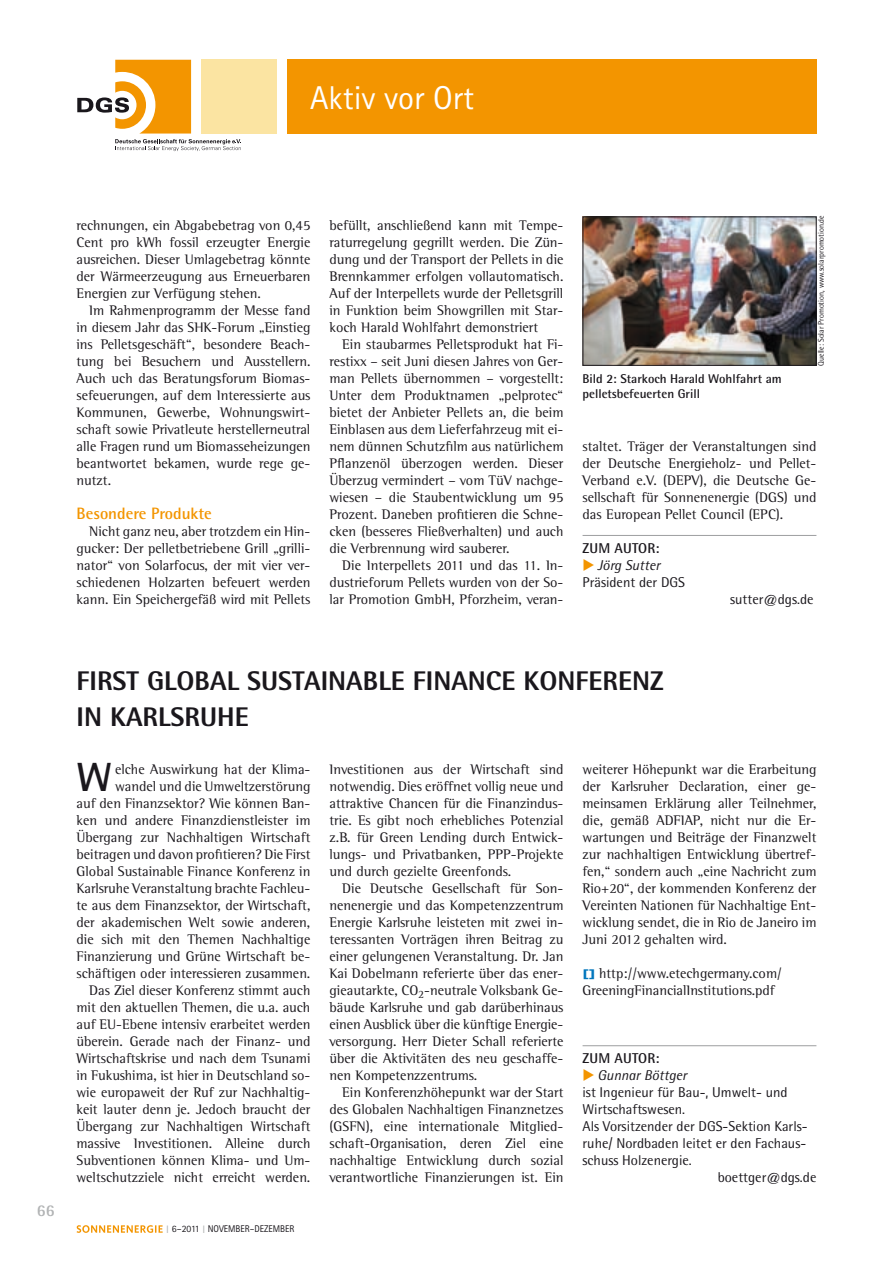
<style>
.page{position:relative;width:893px;height:1263px;background:#fff}
.page>*{position:absolute;margin:0;border:0;box-sizing:border-box;transform-origin:0 0}
.t1{font:700 40.8px "Rotis Semi Sans Std";color:#1a171c}
.t2{font:33px "Rotis Sans Serif Std";color:#fff}
.t3{font:800 27px "Rotis Semi Sans Std";color:#1a171c}
.t4{font:700 16.5px "Rotis Semi Sans Std";color:#f39500}
.t5{font:700 16.5px "Rotis Semi Sans Std";color:#b1b3b4}
.t6{font:14.25px/17px "Rotis Semi Serif Std";color:#1a171c;text-align:justify}
.t7{font:14.25px/17px "Rotis Semi Sans Std";color:#1a171c}
.t8{font:700 14.25px "Rotis Semi Sans Std";letter-spacing:.01em;color:#1a171c}
.t9{font:italic 14.25px "Rotis Semi Sans Std";color:#1a171c}
.t10{font:700 12.75px/15px "Rotis Semi Sans Std";color:#1a171c}
.t11{font:9.75px "Rotis Sans Serif Std";color:#1a171c}
.t12{font:9.75px "Rotis Sans Serif Std";color:#1a171c;scale:.95 1}
.t13{font:8.25px "Rotis Semi Sans Std";color:#1a171c;scale:.94 1}
.s1{color:#f39500}
.s2{font-style:italic}
.s3{font-size:10.8px;color:#b1b3b4}
.s4{font-family:"Arial";font-weight:700;font-size:10.65px;color:#0076bd}
</style>
<div class="page">
<svg style="left:77px;top:1225px;width:86px;height:8px"></svg>
<div style="left:287px;top:60px;width:529px;height:74px;background:#f39500"></div>
<svg style="left:77px;top:60px;width:164px;height:91px"></svg>
<div style="left:202px;top:60px;width:75px;height:74px;background:#fbe4a2"></div>
<hr style="left:583px;top:1045px;width:233px;height:1px;background:#9d9ea0">
<hr style="left:583px;top:535px;width:233px;height:1px;background:#9d9ea0">
<img style="left:585px;top:218px;width:230px;height:146px">
<div style="left:583px;top:216px;width:234px;height:150px;border:1px solid #1a171c"></div>
<h2 class="t2" style="left:310px;top:78px;width:165px">AKTIV VOR ORT</h2>
<p class="t6" style="left:77px;top:216px;width:235px">rechnungen, ein Abgabebetrag von 0,45<br>Cent pro kWh fossil erzeugter Energie ausreichen. Dieser Umlagebetrag könnte der Wärmeerzeugung aus Erneuerbaren Energien zur Verfügung stehen.</p>
<p class="t6" style="left:77px;top:301px;width:235px;text-indent:13px">Im Rahmenprogramm der Messe fand in diesem Jahr das SHK-Forum „Einstieg ins Pelletsgeschäft“, besondere Beach&shy;tung bei Besuchern und Ausstellern.<br>Auch uch das Beratungsforum Biomas&shy;sefeuerungen, auf dem Interessierte aus Kommunen, Gewerbe, Wohnungswirt&shy;schaft sowie Privatleute herstellerneutral alle Fragen rund um Biomasseheizungen beantwortet bekamen, wurde rege ge&shy;nutzt.</p>
<p class="t4" style="left:77px;top:503px;width:137px">Besondere Produkte</p>
<p class="t6" style="left:77px;top:522px;width:235px;text-indent:13px">Nicht ganz neu, aber trotzdem ein Hin&shy;gucker: Der pelletbetriebene Grill „grilli&shy;nator“ von Solarfocus, der mit vier ver&shy;schiedenen Holzarten befeuert werden kann. Ein Speichergefäß wird mit Pellets</p>
<p class="t6" style="left:330px;top:216px;width:235px">befüllt, anschließend kann mit Tempe&shy;raturregelung gegrillt werden. Die Zün&shy;dung und der Transport der Pellets in die Brennkammer erfolgen vollautomatisch.<br>Auf der Interpellets wurde der Pelletsgrill in Funktion beim Showgrillen mit Star&shy;koch Harald Wohlfahrt demonstriert</p>
<p class="t6" style="left:330px;top:335px;width:235px;text-indent:13px">Ein staubarmes Pelletsprodukt hat Fi&shy;restixx – seit Juni diesen Jahres von Ger&shy;man Pellets übernommen – vorgestellt:<br>Unter dem Produktnamen „pelprotec“ bietet der Anbieter Pellets an, die beim Einblasen aus dem Lieferfahrzeug mit ei&shy;nem dünnen Schutzfilm aus natürlichem Pflanzenöl überzogen werden. Dieser Überzug vermindert – vom TüV nachge&shy;wiesen – die Staubentwicklung um 95<br>Prozent. Daneben profitieren die Schne&shy;cken (besseres Fließverhalten) und auch die Verbrennung wird sauberer.</p>
<p class="t6" style="left:330px;top:557px;width:235px;text-indent:13px">Die Interpellets 2011 und das 11. In&shy;dustrieforum Pellets wurden von der So&shy;lar Promotion GmbH, Pforzheim, veran-</p>
<p class="t10" style="left:583px;top:371px;width:201px">Bild 2: Starkoch Harald Wohlfahrt am pelletsbefeuerten Grill</p>
<p class="t13" style="left:816px;top:366px;width:161px;rotate:-90deg">Quelle: Solar Promotion, www.solarpromotion.de</p>
<p class="t6" style="left:583px;top:437px;width:235px">staltet. Träger der Veranstaltungen sind der Deutsche Energieholz- und Pellet-Verband e.V. (DEPV), die Deutsche Ge&shy;sellschaft für Sonnenenergie (DGS) und das European Pellet Council (EPC).</p>
<p class="t8" style="left:583px;top:539px;width:78px">Zum Autor:</p>
<p class="t7" style="left:583px;top:556px;width:104px"><span class="s1">◆</span> <span class="s2">Jörg Sutter<br></span>Präsident der DGS</p>
<p class="t7" style="left:730px;top:590px;width:85px">sutter@dgs.de</p>
<p class="t5" style="left:37px;top:1200px;width:19px">66</p>
<h3 class="t3" style="left:77px;top:664px;width:14px">FIRST</h3>
<h3 class="t3" style="left:147px;top:664px;width:33px">GLOBAL</h3>
<h3 class="t3" style="left:247px;top:664px;width:30px">SUSTAINABLE</h3>
<h3 class="t3" style="left:413px;top:664px;width:15px">FINAN</h3>
<h3 class="t3" style="left:486px;top:664px;width:118px">CE KON FEREN</h3>
<h3 class="t3" style="left:650px;top:664px;width:15px">Z</h3>
<h3 class="t3" style="left:77px;top:700px;width:66px">IN KARLSRUHE</h3>
<h1 class="t1" style="left:77px;top:752px;width:35px">W</h1>
<p class="t6" style="left:77px;top:761px;width:235px;text-align:right">elche Auswirkung hat der Klima&shy;wandel und die Umweltzerstörung<br>auf den Finanzsektor? Wie können Ban&shy;ken und andere Finanzdienstleister im Übergang zur Nachhaltigen Wirtschaft beitragen und davon profitieren? Die First Global Sustainable Finance Konferenz in Karlsruhe Veranstaltung brachte Fachleu&shy;te aus dem Finanzsektor, der Wirtschaft, der akademischen Welt sowie anderen, die sich mit den Themen Nachhaltige Finanzierung und Grüne Wirtschaft be&shy;schäftigen oder interessieren zusammen.<br>Das Ziel dieser Konferenz stimmt auch mit den aktuellen Themen, die u.a. auch auf EU-Ebene intensiv erarbeitet werden überein. Gerade nach der Finanz- und Wirtschaftskrise und nach dem Tsunami in Fukushima, ist hier in Deutschland so&shy;wie europaweit der Ruf zur Nachhaltig&shy;keit lauter denn je. Jedoch braucht der Übergang zur Nachhaltigen Wirtschaft massive Investitionen. Alleine durch Subventionen können Klima- und Um&shy;weltschutzziele nicht erreicht werden.</p>
<p class="t6" style="left:330px;top:761px;width:235px">Investitionen aus der Wirtschaft sind notwendig. Dies eröffnet vollig neue und attraktive Chancen für die Finanzindus&shy;trie. Es gibt noch erhebliches Potenzial z.B. für Green Lending durch Entwick&shy;lungs- und Privatbanken, PPP-Projekte und durch gezielte Greenfonds.</p>
<p class="t6" style="left:330px;top:880px;width:235px;text-indent:13px">Die Deutsche Gesellschaft für Son&shy;nenenergie und das Kompetenzzentrum Energie Karlsruhe leisteten mit zwei in&shy;teressanten Vorträgen ihren Beitrag zu einer gelungenen Veranstaltung. Dr. Jan Kai Dobelmann referierte über das ener&shy;gieautarkte, CO<sub>2</sub>-neutrale Volksbank Ge&shy;bäude Karlsruhe und gab darüberhinaus einen Ausblick über die künftige Energie&shy;versorgung. Herr Dieter Schall referierte über die Aktivitäten des neu geschaffe&shy;nen Kompetenzzentrums.</p>
<p class="t6" style="left:330px;top:1084px;width:235px;text-indent:13px">Ein Konferenzhöhepunkt war der Start des Globalen Nachhaltigen Finanznetzes (GSFN), eine internationale Mitglied&shy;schaft-Organisation, deren Ziel eine nachhaltige Entwicklung durch sozial verantwortliche Finanzierungen ist. Ein</p>
<p class="t11" style="left:166px;top:1223px;width:64px"><span class="s3">I</span> 6–2011 <span class="s3">I</span> NOVEMBE</p>
<p class="t12" style="left:245px;top:1223px;width:32px">R–DEZEMBE</p>
<p class="t12" style="left:289px;top:1223px;width:7px">R</p>
<p class="t6" style="left:583px;top:761px;width:235px">weiterer Höhepunkt war die Erarbeitung der Karlsruher Declaration, einer ge&shy;meinsamen Erklärung aller Teilnehmer, die, gemäß ADFIAP, nicht nur die Er&shy;wartungen und Beiträge der Finanzwelt zur nachhaltigen Entwicklung übertref&shy;fen,“ sondern auch „eine Nachricht zum Rio+20“, der kommenden Konferenz der Vereinten Nationen für Nachhaltige Ent&shy;wicklung sendet, die in Rio de Janeiro im Juni 2012 gehalten wird.</p>
<p class="t6" style="left:583px;top:965px;width:201px"><span class="s4">[]</span> http://www.etechgermany.com/<br>GreeningFinancialInstitutions.pdf</p>
<p class="t8" style="left:583px;top:1049px;width:78px">Zum Autor:</p>
<p class="t9" style="left:583px;top:1067px;width:106px"><span class="s1">◆</span> Gunnar Böttger</p>
<p class="t7" style="left:583px;top:1084px;width:207px">ist Ingenieur für Bau-, Umwelt- und</p>
<p class="t7" style="left:583px;top:1101px;width:104px">Wirtschaftswesen.</p>
<p class="t7" style="left:583px;top:1118px;width:227px">Als Vorsitzender der DGS-Sektion Karls-</p>
<p class="t7" style="left:583px;top:1135px;width:225px">ruhe/ Nordbaden leitet er den Fachaus-</p>
<p class="t7" style="left:583px;top:1152px;width:111px">schuss Holzenergie.</p>
<p class="t7" style="left:718px;top:1169px;width:100px">boettger@dgs.de</p>
</div>
